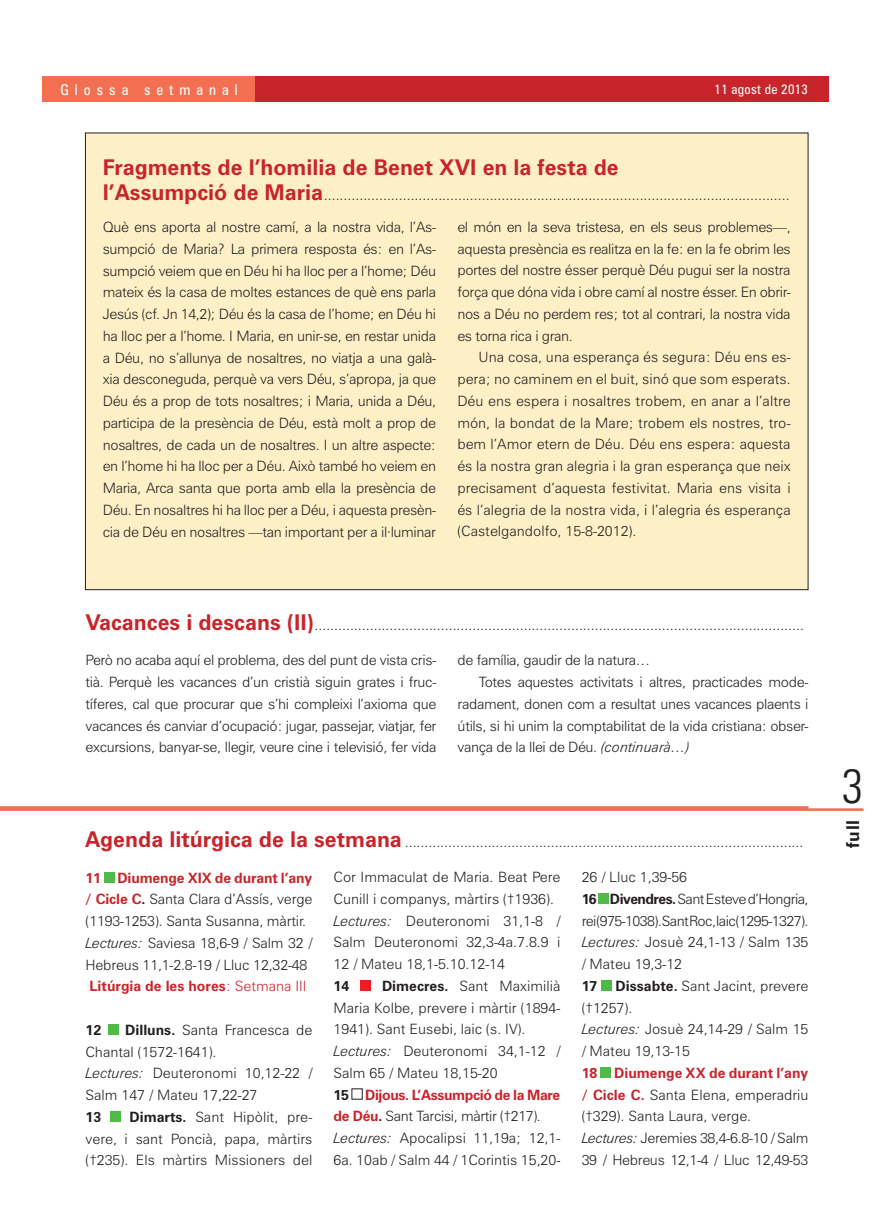
<style>
.page{position:relative;width:893px;height:1212px;background:#fff}
.page>*{position:absolute;margin:0;border:0;box-sizing:border-box;transform-origin:0 0}
.t1{font:300 condensed 48px "Zurich BT";color:#231f20}
.t2{font:700 21.75px "Zurich BT";color:#c8242b}
.t3{font:700 17.7px "Zurich BT";color:#231f20}
.t4{font:condensed 15px "Zurich BT";letter-spacing:.4em;color:#fff}
.t5{font:300 14.25px/21.8px "Zurich BT";letter-spacing:-.01em;color:#231f20}
.t6{font:300 14.25px/21.8px "Zurich BT";letter-spacing:-.04em;color:#231f20}
.t7{font:700 14.25px "Zurich BT";color:#231f20}
.t8{font:condensed 13.5px "Zurich BT";letter-spacing:.02em;color:#fff}
.s1{font-weight:700;font-size:21.75px;color:#c8242b}
.s2{font-style:italic}
.s3{font-weight:700;color:#c8242b}
.s4{font-weight:700}
.s5{color:#c8242b}
</style>
<div class="page">
<div style="left:43px;top:77px;width:786px;height:25px;background:#c8242b"></div>
<div style="left:43px;top:77px;width:212px;height:25px;background:#f36f51"></div>
<div style="left:104px;top:872px;width:11px;height:10px;background:#51b948"></div>
<div style="left:108px;top:1024px;width:10px;height:11px;background:#51b948"></div>
<div style="left:110px;top:1111px;width:11px;height:11px;background:#51b948"></div>
<div style="left:360px;top:980px;width:11px;height:11px;background:#ee1d23"></div>
<div style="left:598px;top:893px;width:11px;height:11px;background:#51b948"></div>
<div style="left:601px;top:980px;width:11px;height:11px;background:#51b948"></div>
<div style="left:601px;top:1067px;width:10px;height:11px;background:#51b948"></div>
<div style="left:85px;top:133px;width:723px;height:457px;background:#fef0c6"></div>
<svg style="left:0;top:806px;width:863px;height:5px;background:#f37a5f"></svg>
<p class="t4" style="left:60px;top:81px;width:179px">Glossa setmanal</p>
<p class="t8" style="left:715px;top:81px;width:95px">11 agost de 2013</p>
<h2 class="t2" style="left:103px;top:154px;width:518px">Fragments de l’homilia de Benet XVI en la festa de</h2>
<p class="t5" style="left:103px;top:183px;width:688px"><span class="s1">l’Assumpció de Maria</span> ......................................................................................................................</p>
<p class="t5" style="left:103px;top:216px;width:335px;text-align:justify">Què ens aporta al nostre camí, a la nostra vida, l’As&shy;sumpció de Maria? La primera resposta és: en l’As&shy;sumpció veiem que en Déu hi ha lloc per a l’home; Déu mateix és la casa de moltes estances de què ens parla Jesús (cf. Jn 14,2); Déu és la casa de l’home; en Déu hi ha lloc per a l’home. I Maria, en unir-se, en restar unida a Déu, no s’allunya de nosaltres, no viatja a una galà&shy;xia desconeguda, perquè va vers Déu, s’apropa, ja que Déu és a prop de tots nosaltres; i Maria, unida a Déu, participa de la presència de Déu, està molt a prop de nosaltres, de cada un de nosaltres. I un altre aspecte: en l’home hi ha lloc per a Déu. Això també ho veiem en Maria, Arca santa que porta amb ella la presència de Déu. En nosaltres hi ha lloc per a Déu, i aquesta presèn&shy;cia de Déu en nosaltres —tan important per a il·luminar</p>
<p class="t5" style="left:457px;top:216px;width:335px;text-align:justify">el món en la seva tristesa, en els seus problemes—, aquesta presència es realitza en la fe: en la fe obrim les portes del nostre ésser perquè Déu pugui ser la nostra força que dóna vida i obre camí al nostre ésser. En obrir&shy;nos a Déu no perdem res; tot al contrari, la nostra vida es torna rica i gran.</p>
<p class="t5" style="left:457px;top:346px;width:335px;text-align:justify;text-indent:21px">Una cosa, una esperança és segura: Déu ens es&shy;pera; no caminem en el buit, sinó que som esperats.<br>Déu ens espera i nosaltres trobem, en anar a l’altre món, la bondat de la Mare; trobem els nostres, tro&shy;bem l’Amor etern de Déu. Déu ens espera: aquesta és la nostra gran alegria i la gran esperança que neix precisament d’aquesta festivitat. Maria ens visita i és l’alegria de la nostra vida, i l’alegria és esperança (Castelgandolfo, 15-8-2012).</p>
<p class="t5" style="left:86px;top:614px;width:720px"><span class="s1">Vacances i descans (II)</span> ............................................................................................................................</p>
<p class="t5" style="left:86px;top:649px;width:352px;text-align:justify">Però no acaba aquí el problema, des del punt de vista cris&shy;tià. Perquè les vacances d’un cristià siguin grates i fruc&shy;tíferes, cal que procurar que s’hi compleixi l’axioma que vacances és canviar d’ocupació: jugar, passejar, viatjar, fer excursions, banyar-se, llegir, veure cine i televisió, fer vida</p>
<p class="t5" style="left:458px;top:649px;width:194px">de família, gaudir de la natura…</p>
<p class="t5" style="left:479px;top:671px;width:331px">Totes aquestes activitats i altres, practicades mode-</p>
<p class="t5" style="left:458px;top:693px;width:352px">radament, donen com a resultat unes vacances plaents i</p>
<p class="t5" style="left:458px;top:714px;width:352px">útils, si hi unim la comptabilitat de la vida cristiana: obser-</p>
<p class="t5" style="left:458px;top:736px;width:234px">vança de la llei de Déu. <span class="s2">(continuarà…)</span></p>
<p class="t5" style="left:85px;top:831px;width:720px"><span class="s1">Agenda litúrgica de la setmana</span> .....................................................................................................</p>
<p class="t5" style="left:86px;top:866px;width:228px"><span class="s3">11 Diumenge XIX de durant l’any / Cicle C</span><span class="s4">.</span> Santa Clara d’Assís, verge (1193-1253). Santa Susanna, màrtir.<br><span class="s2">Lectures:</span> Saviesa 18,6-9 / Salm 32 / Hebreus 11,1-2.8-19 / Lluc 12,32-48<br><span class="s3">Litúrgia de les hores</span><span class="s5">: Setmana III</span></p>
<p class="t7" style="left:86px;top:1021px;width:17px">12</p>
<p class="t5" style="left:86px;top:1019px;width:228px;text-indent:40px"><span class="s4">Dilluns.</span> Santa Francesca de<br>Chantal (1572-1641).<br><span class="s2">Lectures:</span> Deuteronomi 10,12-22 /<br>Salm 147 / Mateu 17,22-27</p>
<p class="t7" style="left:86px;top:1108px;width:17px">13</p>
<p class="t5" style="left:86px;top:1106px;width:228px;text-align:justify;text-indent:44px"><span class="s4">Dimarts.</span> Sant Hipòlit, pre&shy;vere, i sant Poncià, papa, màrtirs (†235). Els màrtirs Missioners del</p>
<p class="t5" style="left:334px;top:866px;width:228px">Cor Immaculat de Maria. Beat Pere<br>Cunill i companys, màrtirs (†1936).<br><span class="s2">Lectures:</span> Deuteronomi 31,1-8 /<br>Salm Deuteronomi 32,3-4a.7.8.9 i<br>12 / Mateu 18,1-5.10.12-14</p>
<p class="t7" style="left:334px;top:977px;width:17px">14</p>
<p class="t5" style="left:334px;top:975px;width:228px;text-indent:48px"><span class="s4">Dimecres.</span> Sant Maximilià<br>Maria Kolbe, prevere i màrtir (1894-<br>1941). Sant Eusebi, laic (s. IV).<br><span class="s2">Lectures:</span> Deuteronomi 34,1-12 /<br>Salm 65 / Mateu 18,15-20<br><span class="s4">15</span> <span class="s3">Dijous. L’Assumpció de la Mare de Déu</span><span class="s4">.</span> Sant Tarcisi, màrtir (†217).<br><span class="s2">Lectures:</span> Apocalipsi 11,19a; 12,1-<br>6a. 10ab / Salm 44 / 1Corintis 15,20-</p>
<p class="t6" style="left:582px;top:866px;width:228px">26 / Lluc 1,39-56<br><span class="s4">16 Divendres.</span> Sant Esteve d’Hongria, rei (975-1038). Sant Roc, laic (1295-1327).<br><span class="s2">Lectures:</span> Josuè 24,1-13 / Salm 135 / Mateu 19,3-12</p>
<p class="t7" style="left:582px;top:977px;width:17px">17</p>
<p class="t5" style="left:582px;top:975px;width:228px;text-indent:34px"><span class="s4">Dissabte.</span> Sant Jacint, prevere (†1257).<br><span class="s2">Lectures:</span> Josuè 24,14-29 / Salm 15 / Mateu 19,13-15</p>
<p class="t5" style="left:582px;top:1062px;width:228px"><span class="s3">18 Diumenge XX de durant l’any / Cicle C.</span> Santa Elena, emperadriu (†329). Santa Laura, verge.<br><span class="s2">Lectures:</span> Jeremies 38,4-6.8-10 / Salm 39 / Hebreus 12,1-4 / Lluc 12,49-53</p>
<h1 class="t1" style="left:842px;top:756px;width:24px">3</h1>
<p class="t3" style="left:842px;top:848px;width:30px;rotate:-90deg">full</p>
</div>
